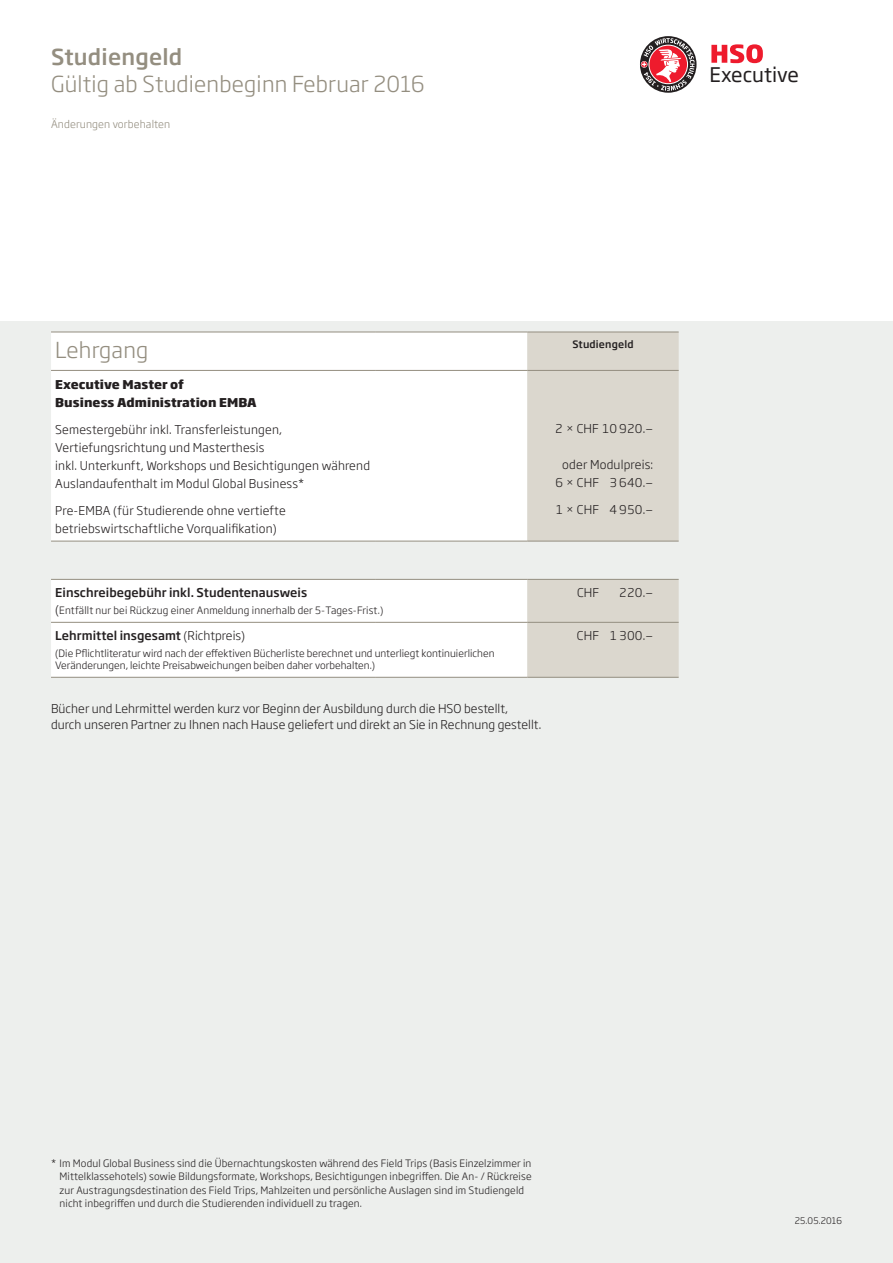
<style>
.page{position:relative;width:893px;height:1263px;background:#fff}
.page>*{position:absolute;margin:0;border:0;box-sizing:border-box;transform-origin:0 0}
.t1{font:300 21.75px "Soho Gothic Pro";letter-spacing:.01em;color:#948e80}
.t2{font:500 21.75px "Soho Gothic Pro";letter-spacing:.01em;color:#948e80}
.t3{font:19.95px "Soho Gothic Pro";color:#231f20}
.t4{font:300 12px/18px "Soho Gothic Pro";letter-spacing:.015em;color:#231f20}
.t5{font:500 12px "Soho Gothic Pro";letter-spacing:.005em;color:#231f20}
.t6{font:800 12px/18px "Soho Gothic Pro";letter-spacing:.005em;color:#231f20}
.t7{font:300 10.5px "Soho Gothic Pro";letter-spacing:.01em;color:#948e80}
.t8{font:300 10.05px/13.5px "Soho Gothic Pro";letter-spacing:.015em;color:#231f20}
.t9{font:500 10.05px "Soho Gothic Pro";letter-spacing:.015em;color:#231f20}
.t10{font:300 9px "Soho Gothic Pro";color:#231f20}
.s1{font-size:12px}
.s2{font-weight:300}
</style>
<div class="page">
<div style="left:0;top:321px;width:893px;height:942px;background:#edefed"></div>
<svg style="left:51px;top:333px;width:476px;height:343px;fill:#fff"></svg>
<svg style="left:527px;top:333px;width:152px;height:344px;fill:#dbd7ce"></svg>
<hr style="left:51px;top:332px;width:325px;height:1px;background:#948e80">
<hr style="left:376px;top:332px;width:151px;height:1px;background:#948e80">
<hr style="left:527px;top:332px;width:152px;height:1px;background:#948e80">
<hr style="left:51px;top:541px;width:325px;height:1px;background:#948e80">
<hr style="left:376px;top:541px;width:151px;height:1px;background:#948e80">
<hr style="left:527px;top:541px;width:152px;height:1px;background:#948e80">
<hr style="left:51px;top:370px;width:325px;height:1px;background:#948e80">
<hr style="left:376px;top:370px;width:151px;height:1px;background:#948e80">
<hr style="left:527px;top:370px;width:152px;height:1px;background:#948e80">
<hr style="left:51px;top:579px;width:325px;height:1px;background:#948e80">
<hr style="left:376px;top:579px;width:151px;height:1px;background:#948e80">
<hr style="left:527px;top:579px;width:152px;height:1px;background:#948e80">
<hr style="left:51px;top:622px;width:325px;height:1px;background:#948e80">
<hr style="left:376px;top:622px;width:151px;height:1px;background:#948e80">
<hr style="left:527px;top:622px;width:152px;height:1px;background:#948e80">
<hr style="left:51px;top:677px;width:325px;height:1px;background:#948e80">
<hr style="left:376px;top:677px;width:151px;height:1px;background:#948e80">
<hr style="left:527px;top:677px;width:152px;height:1px;background:#948e80">
<svg style="left:640px;top:36px;width:56px;height:57px"></svg>
<svg style="left:711px;top:44px;width:52px;height:19px"></svg>
<h1 class="t2" style="left:51px;top:39px;width:133px">Studiengeld</h1>
<h1 class="t1" style="left:51px;top:67px;width:375px">Gültig ab Studienbeginn Februar 2016</h1>
<p class="t7" style="left:51px;top:115px;width:121px">Änderungen vorbehalten</p>
<h2 class="t3" style="left:710px;top:59px;width:91px">Executive</h2>
<h1 class="t1" style="left:55px;top:332px;width:95px">Lehrgang</h1>
<p class="t9" style="left:572px;top:337px;width:63px">Studiengeld</p>
<p class="t6" style="left:55px;top:374px;width:203px">Executive Master of<br>Business Administration EMBA</p>
<p class="t4" style="left:55px;top:419px;width:316px">Semestergebühr inkl. Transferleistungen, Vertiefungsrichtung und Masterthesis<br>inkl. Unterkunft, Workshops und Besichtigungen während Auslandaufenthalt im Modul Global Business*</p>
<p class="t4" style="left:55px;top:500px;width:232px">Pre-EMBA (für Studierende ohne vertiefte betriebswirtschaftliche Vorqualifikation)</p>
<p class="t4" style="left:555px;top:419px;width:99px">2 × CHF 10920.—</p>
<p class="t4" style="left:555px;top:455px;width:99px;text-align:center">oder Modulpreis:<br>6 × CHF 3640.—</p>
<p class="t4" style="left:555px;top:500px;width:99px">1 × CHF 4950.—</p>
<p class="t5" style="left:55px;top:583px;width:253px">Einschreibegebühr inkl. Studentenausweis</p>
<p class="t8" style="left:55px;top:603px;width:330px"><span class="s1">(</span>Entfällt nur bei Rückzug einer Anmeldung innerhalb der 5-Tages-Frist.)</p>
<p class="t5" style="left:55px;top:626px;width:191px">Lehrmittel insgesamt <span class="s2">(Richtpreis)</span></p>
<p class="t8" style="left:55px;top:646px;width:441px;line-height:12px">(Die Pflichtliteratur wird nach der effektiven Bücherliste berechnet und unterliegt kontinuierlichen<br>Veränderungen, leichte Preisabweichungen beiben daher vorbehalten.)</p>
<p class="t4" style="left:51px;top:699px;width:492px;line-height:16.5px">Bücher und Lehrmittel werden kurz vor Beginn der Ausbildung durch die HSO bestellt, durch unseren Partner zu Ihnen nach Hause geliefert und direkt an Sie in Rechnung gestellt.</p>
<p class="t4" style="left:577px;top:583px;width:24px">CHF</p>
<p class="t4" style="left:619px;top:583px;width:35px">220.—</p>
<p class="t4" style="left:577px;top:626px;width:78px">CHF 1300.—</p>
<p class="t8" style="left:60px;top:1155px;width:474px;text-indent:-9px">* Im Modul Global Business sind die Übernachtungskosten während des Field Trips (Basis Einzelzimmer in Mittelklassehotels) sowie Bildungsformate, Workshops, Besichtigungen inbegriffen. Die An- / Rückreise zur Austragungsdestination des Field Trips, Mahlzeiten und persönliche Auslagen sind im Studiengeld nicht inbegriffen und durch die Studierenden individuell zu tragen.</p>
<p class="t10" style="left:795px;top:1213px;width:49px">25.05.2016</p>
</div>
